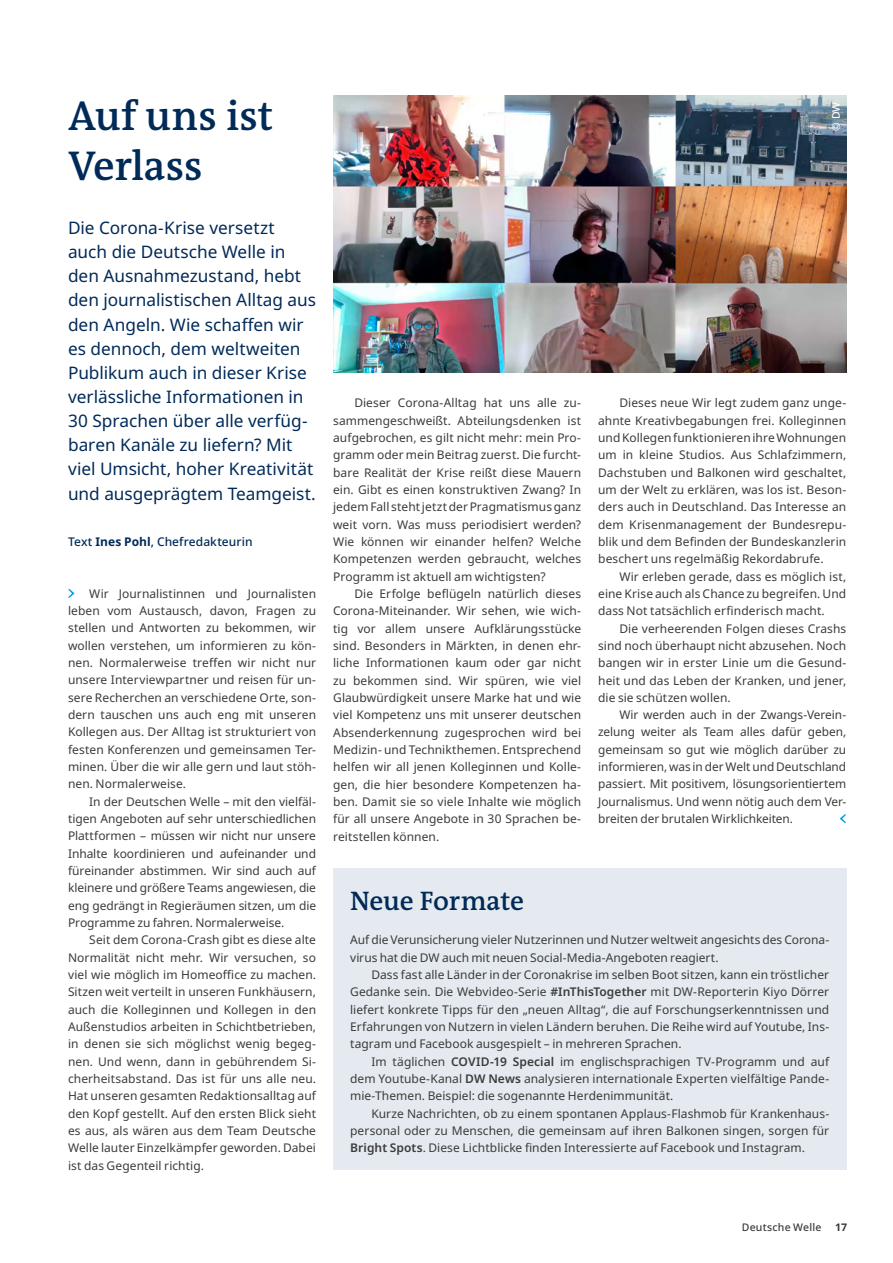
<style>
.page{position:relative;width:893px;height:1263px;background:#fff}
.page>*{position:absolute;margin:0;border:0;box-sizing:border-box;transform-origin:0 0}
.t1{font:600 42px/50.4px "DW The Antiqua B W6";letter-spacing:-.005em;color:#002a58}
.t2{font:600 27px "DW The Antiqua B W6";letter-spacing:-.01em;color:#002a58}
.t3{font:17.25px/24.2px "Noto Sans";color:#002a58}
.t4{font:12px/17.4px "Noto Sans";letter-spacing:.005em;color:#3b3b3a;text-align:justify}
.t5{font:500 12px "Noto Sans";letter-spacing:.01em;color:#002a58}
.t6{font:500 10.5px "Noto Sans";letter-spacing:.025em;color:#3b3b3a}
.t7{font:500 10.5px "Noto Sans";color:#fff}
.t8{font:700 10.5px "Noto Sans";color:#3b3b3a}
.s1{font-weight:700}
.s2{font-weight:600}
</style>
<div class="page">
<svg style="left:68px;top:589px;width:7px;height:9px"></svg>
<svg style="left:840px;top:814px;width:6px;height:9px"></svg>
<img style="left:333px;top:95px;width:513px;height:277px">
<div style="left:333px;top:868px;width:513px;height:301px;background:#e4eaef"></div>
<h1 class="t1" style="left:68px;top:91px;width:207px">Auf uns ist<br>Verlass</h1>
<p class="t7" style="left:829px;top:131px;width:31px;rotate:-90deg">© DW</p>
<p class="t3" style="left:68px;top:216px;width:250px">Die Corona-Krise versetzt auch die Deutsche Welle in den Ausnahmezustand, hebt den journalistischen Alltag aus den Angeln. Wie schaffen wir es dennoch, dem weltweiten<br>Publikum auch in dieser Krise verlässliche Informationen in<br>30 Sprachen über alle verfüg&shy;baren Kanäle zu liefern? Mit viel Umsicht, hoher Kreativität und ausgeprägtem Teamgeist.</p>
<p class="t5" style="left:68px;top:533px;width:186px">Text <span class="s1">Ines Pohl</span>, Chefredakteurin</p>
<p class="t4" style="left:68px;top:585px;width:250px;text-indent:21px">Wir Journalistinnen und Journalisten leben vom Austausch, davon, Fragen zu stellen und Antworten zu bekommen, wir wollen verstehen, um informieren zu kön&shy;nen. Normalerweise treffen wir nicht nur unsere Interviewpartner und reisen für un&shy;sere Recherchen an verschiedene Orte, son&shy;dern tauschen uns auch eng mit unseren Kollegen aus. Der Alltag ist strukturiert von festen Konferenzen und gemeinsamen Ter&shy;minen. Über die wir alle gern und laut stöh&shy;nen. Normalerweise.</p>
<p class="t4" style="left:68px;top:793px;width:250px;text-indent:21px">In der Deutschen Welle – mit den vielfäl&shy;tigen Angeboten auf sehr unterschiedlichen Plattformen – müssen wir nicht nur unsere Inhalte koordinieren und aufeinander und füreinander abstimmen. Wir sind auch auf kleinere und größere Teams angewiesen, die eng gedrängt in Regieräumen sitzen, um die Programme zu fahren. Normalerweise.</p>
<p class="t4" style="left:68px;top:932px;width:250px;text-indent:21px">Seit dem Corona-Crash gibt es diese alte Normalität nicht mehr. Wir versuchen, so viel wie möglich im Homeoffice zu machen.<br>Sitzen weit verteilt in unseren Funkhäusern, auch die Kolleginnen und Kollegen in den Außenstudios arbeiten in Schichtbetrieben, in denen sie sich möglichst wenig begeg&shy;nen. Und wenn, dann in gebührendem Si&shy;cherheitsabstand. Das ist für uns alle neu.<br>Hat unseren gesamten Redaktionsalltag auf den Kopf gestellt. Auf den ersten Blick sieht es aus, als wären aus dem Team Deutsche Welle lauter Einzelkämpfer geworden. Dabei ist das Gegenteil richtig.</p>
<p class="t4" style="left:333px;top:394px;width:250px;text-indent:21px">Dieser Corona-Alltag hat uns alle zu&shy;sammengeschweißt. Abteilungsdenken ist aufgebrochen, es gilt nicht mehr: mein Pro&shy;gramm oder mein Beitrag zuerst. Die furcht&shy;bare Realität der Krise reißt diese Mauern ein. Gibt es einen konstruktiven Zwang? In jedem Fall steht jetzt der Pragmatismus ganz weit vorn. Was muss periodisiert werden?<br>Wie können wir einander helfen? Welche Kompetenzen werden gebraucht, welches Programm ist aktuell am wichtigsten?</p>
<p class="t4" style="left:333px;top:585px;width:250px;text-indent:21px">Die Erfolge beflügeln natürlich dieses Corona-Miteinander. Wir sehen, wie wich&shy;tig vor allem unsere Aufklärungsstücke sind. Besonders in Märkten, in denen ehr&shy;liche Informationen kaum oder gar nicht zu bekommen sind. Wir spüren, wie viel Glaubwürdigkeit unsere Marke hat und wie viel Kompetenz uns mit unserer deutschen Absenderkennung zugesprochen wird bei Medizin- und Technikthemen. Entsprechend helfen wir all jenen Kolleginnen und Kolle&shy;gen, die hier besondere Kompetenzen ha&shy;ben. Damit sie so viele Inhalte wie möglich für all unsere Angebote in 30 Sprachen be&shy;reitstellen können.</p>
<p class="t4" style="left:598px;top:395px;width:250px;text-indent:21px">Dieses neue Wir legt zudem ganz unge&shy;ahnte Kreativbegabungen frei. Kolleginnen und Kollegen funktionieren ihre Wohnungen um in kleine Studios. Aus Schlafzimmern, Dachstuben und Balkonen wird geschaltet, um der Welt zu erklären, was los ist. Beson&shy;ders auch in Deutschland. Das Interesse an dem Krisenmanagement der Bundesrepu&shy;blik und dem Befinden der Bundeskanzlerin beschert uns regelmäßig Rekordabrufe.</p>
<p class="t4" style="left:598px;top:568px;width:250px;text-indent:21px">Wir erleben gerade, dass es möglich ist, eine Krise auch als Chance zu begreifen. Und dass Not tatsächlich erfinderisch macht.</p>
<p class="t4" style="left:598px;top:620px;width:250px;text-indent:21px">Die verheerenden Folgen dieses Crashs sind noch überhaupt nicht abzusehen. Noch bangen wir in erster Linie um die Gesund&shy;heit und das Leben der Kranken, und jener, die sie schützen wollen.</p>
<p class="t4" style="left:598px;top:706px;width:250px;text-indent:21px">Wir werden auch in der Zwangs-Verein&shy;zelung weiter als Team alles dafür geben, gemeinsam so gut wie möglich darüber zu informieren, was in der Welt und Deutschland passiert. Mit positivem, lösungsorientiertem Journalismus. Und wenn nötig auch dem Ver&shy;breiten der brutalen Wirklichkeiten.</p>
<h2 class="t2" style="left:350px;top:883px;width:175px">Neue Formate</h2>
<p class="t4" style="left:350px;top:931px;width:480px">Auf die Verunsicherung vieler Nutzerinnen und Nutzer weltweit angesichts des Corona&shy;virus hat die DW auch mit neuen Social-Media-Angeboten reagiert.</p>
<p class="t4" style="left:350px;top:966px;width:481px;text-indent:21px">Dass fast alle Länder in der Coronakrise im selben Boot sitzen, kann ein tröstlicher Gedanke sein. Die Webvideo-Serie <span class="s2">#InThisTogether</span> mit DW-Reporterin Kiyo Dörrer liefert konkrete Tipps für den „neuen Alltag“, die auf Forschungserkenntnissen und Erfahrungen von Nutzern in vielen Ländern beruhen. Die Reihe wird auf Youtube, Ins&shy;tagram und Facebook ausgespielt – in mehreren Sprachen.</p>
<p class="t4" style="left:350px;top:1053px;width:481px;text-indent:21px">Im täglichen <span class="s2">COVID-19 Special</span> im englischsprachigen TV-Programm und auf dem Youtube-Kanal <span class="s2">DW News</span> analysieren internationale Experten vielfältige Pande&shy;mie-Themen. Beispiel: die sogenannte Herdenimmunität.</p>
<p class="t4" style="left:350px;top:1105px;width:481px;text-indent:21px">Kurze Nachrichten, ob zu einem spontanen Applaus-Flashmob für Krankenhaus&shy;personal oder zu Menschen, die gemeinsam auf ihren Balkonen singen, sorgen für <span class="s2">Bright Spots</span>. Diese Lichtblicke finden Interessierte auf Facebook und Instagram.</p>
<p class="t6" style="left:742px;top:1220px;width:81px">Deutsche Welle</p>
<p class="t8" style="left:835px;top:1220px;width:13px">17</p>
</div>
